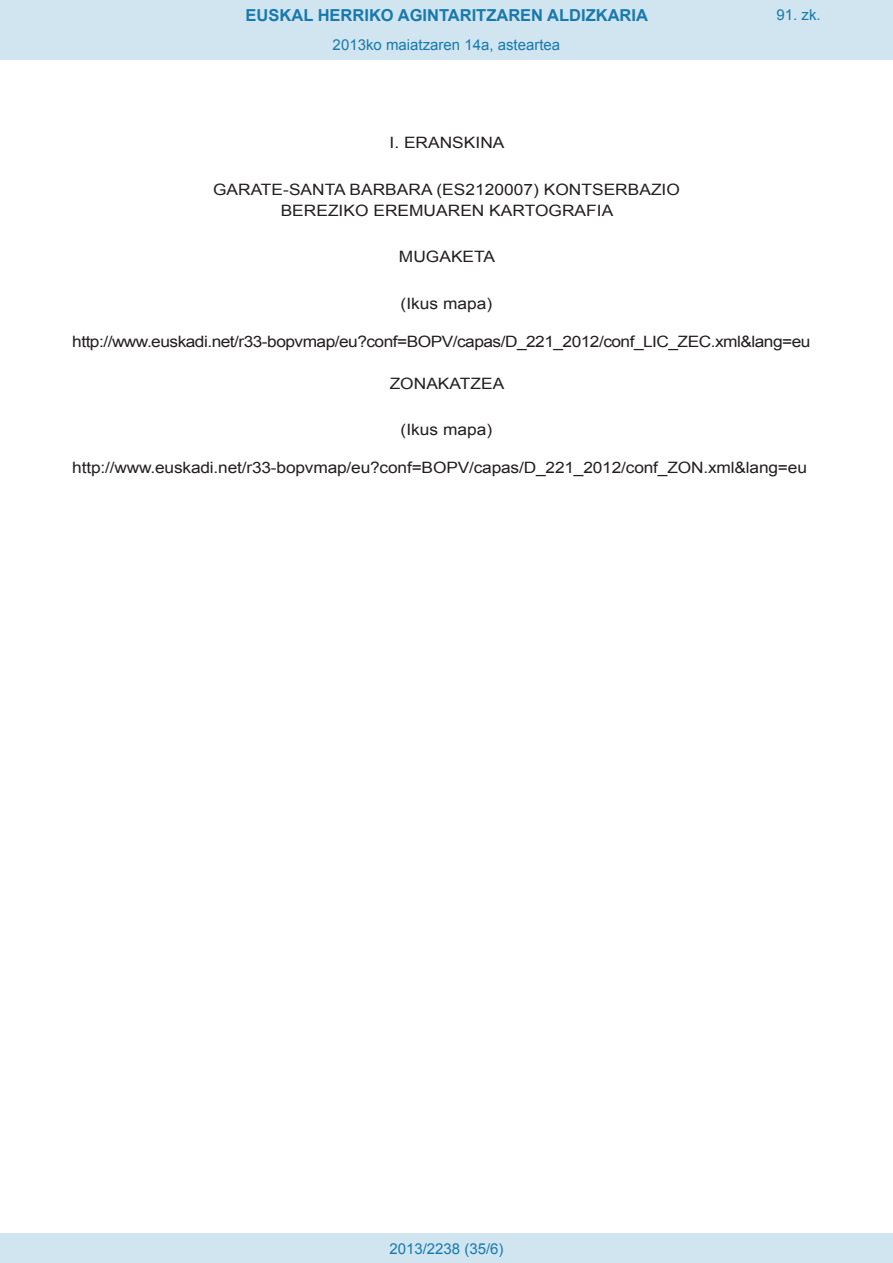
<style>
.page{position:relative;width:893px;height:1263px;background:#fff}
.page>*{position:absolute;margin:0;border:0;box-sizing:border-box;transform-origin:0 0}
.t1{font:700 16.5px "Arial";color:#1879ad}
.BOPVClave{font:15.6px/21px "Arial";color:#231f20;text-align:center;scale:1.11 1}
.BOPVDetalle{font:15.6px "Arial";letter-spacing:-.03em;color:#231f20;scale:1.11 1}
.BOPVDetalle-2{font:15.6px "Arial";letter-spacing:-.01em;color:#231f20;scale:1.11 1}
.BOPVClaveMinusculas{font:15.6px "Arial";color:#231f20;scale:1.11 1}
.Paginacion_Centro{font:15px "Arial";color:#1879ad}
</style>
<div class="page">
<div style="left:0;top:0;width:893px;height:60px;background:#d0e5f0"></div>
<div style="left:0;top:1233px;width:893px;height:30px;background:#d0e5f0"></div>
<p class="t1" style="left:246px;top:4px;width:404px">EUSKAL HERRIKO AGINTARITZAREN ALDIZKARIA</p>
<p class="Paginacion_Centro" style="left:333px;top:35px;width:229px">2013ko maiatzaren 14a, asteartea</p>
<p class="Paginacion_Centro" style="left:776px;top:5px;width:46px">91. zk.</p>
<p class="BOPVClave" style="left:389px;top:132px;width:105px">I. ERANSKINA</p>
<p class="BOPVClave" style="left:213px;top:179px;width:422px">GARATE-SANTA BARBARA (ES2120007) KONTSERBAZIO<br>BEREZIKO EREMUAREN KARTOGRAFIA</p>
<p class="BOPVClave" style="left:399px;top:246px;width:88px">MUGAKETA</p>
<p class="BOPVClaveMinusculas" style="left:401px;top:293px;width:84px">(Ikus mapa)</p>
<p class="BOPVDetalle" style="left:72px;top:331px;width:666px">http://www.euskadi.net/r33-bopvmap/eu?conf=BOPV/capas/D_221_2012/conf_LIC_ZEC.xml&amp;lang=eu</p>
<p class="BOPVClave" style="left:390px;top:373px;width:105px">ZONAKATZEA</p>
<p class="BOPVClaveMinusculas" style="left:401px;top:420px;width:84px">(Ikus mapa)</p>
<p class="BOPVDetalle-2" style="left:72px;top:458px;width:663px">http://www.euskadi.net/r33-bopvmap/eu?conf=BOPV/capas/D_221_2012/conf_ZON.xml&amp;lang=eu</p>
<p class="Paginacion_Centro" style="left:389px;top:1238px;width:116px">2013/2238 (35/6)</p>
</div>
